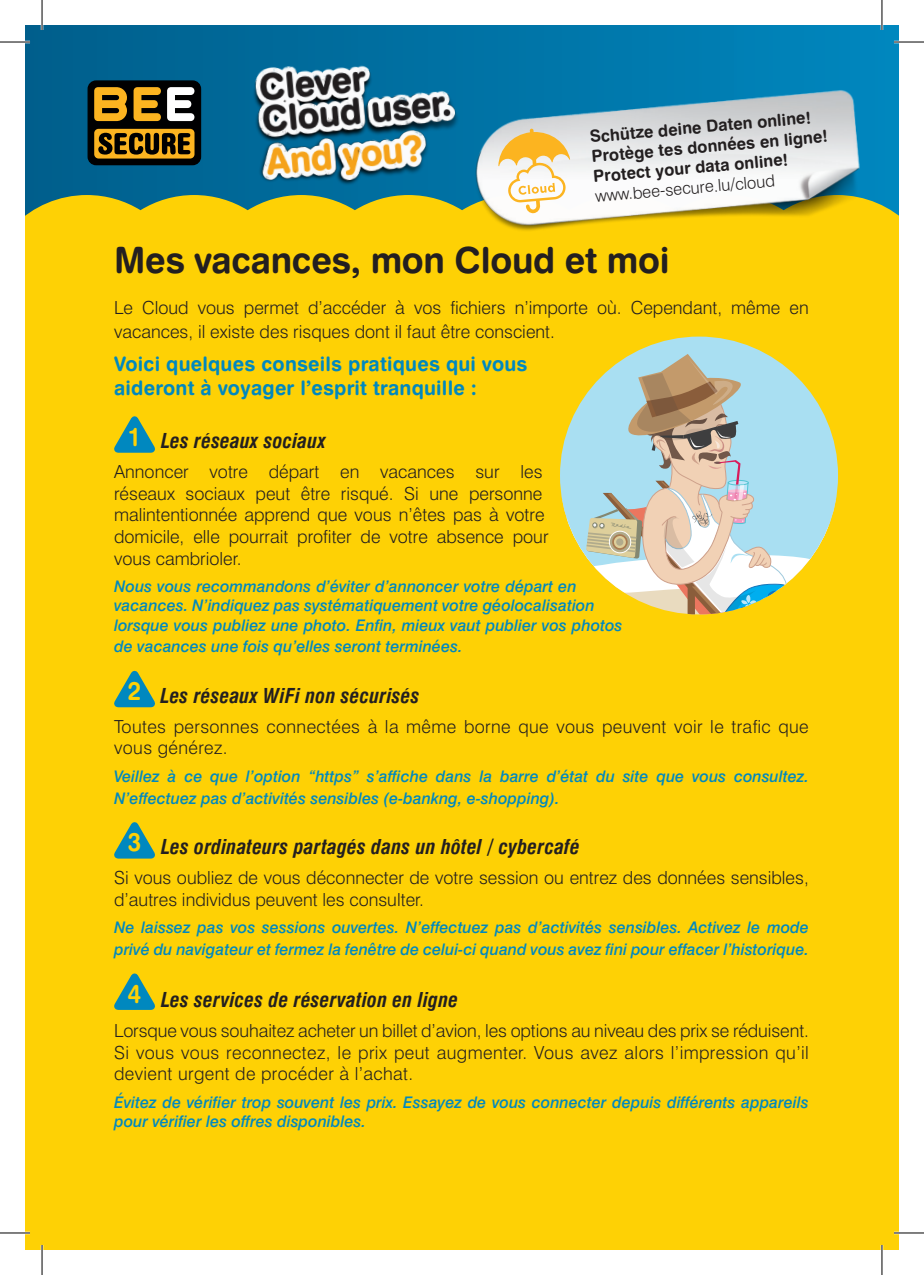
<style>
.page{position:relative;width:924px;height:1275px;background:#fff}
.page>*{position:absolute;margin:0;border:0;box-sizing:border-box;transform-origin:0 0}
.t1{font:36px "Swiss 721 BT Bold Rounded";letter-spacing:-.01em;color:#231f20}
.t2{font:26px "Swiss 721 BT Bold Rounded";color:#fed105;scale:.9 1}
.t3{font:italic 700 condensed 20px "Swiss 721 BT";letter-spacing:.01em;color:#231f20}
.t4{font:20px/24px "Swiss 721 BT Bold Rounded";letter-spacing:.01em;color:#0088bf}
.t5{font:300 18px/21.6px "Swiss 721 BT";color:#231f20}
.t6{font:300 18px/21.6px "Swiss 721 BT";letter-spacing:.02em;color:#231f20}
.t7{font:16.6px "Swiss 721 BT Bold Rounded";color:#231f20}
.t8{font:300 16.6px "Swiss 721 BT";color:#231f20}
.t9{font:italic 500 16px/19.2px "Swiss 721 BT";color:#0088bf}
</style>
<div class="page">
<div style="left:25px;top:83px;width:873px;height:1167px;background:#fed105"></div>
<div style="left:25px;top:25px;width:873px;height:283px;background:linear-gradient(to right,#005e8b,#0086be)"></div>
<svg style="left:25px;top:195px;width:873px;height:113px"></svg>
<svg style="left:114px;top:416px;width:41px;height:37px"></svg>
<svg style="left:114px;top:670px;width:41px;height:38px"></svg>
<svg style="left:114px;top:822px;width:41px;height:37px"></svg>
<svg style="left:114px;top:973px;width:41px;height:37px"></svg>
<div style="left:88px;top:81px;width:112px;height:84px;background:#000001;border-radius:8px"></div>
<div style="left:87px;top:80px;width:114px;height:85px;border:1px solid #000001;border-radius:8px"></div>
<div style="left:94px;top:129px;width:100px;height:29px;background:#fcb420;border-radius:4px"></div>
<svg style="left:98px;top:133px;width:92px;height:22px"></svg>
<svg style="left:94px;top:87px;width:33px;height:34px"></svg>
<svg style="left:133px;top:87px;width:62px;height:34px"></svg>
<img style="left:240px;top:38px;width:281px;height:200px">
<img style="left:462px;top:49px;width:436px;height:203px">
<svg style="left:498px;top:129px;width:72px;height:84px;background:#f6deae"></svg>
<svg style="left:632px;top:336px;width:134px;height:18px;fill:#a9dff2"></svg>
<hr style="left:0;top:41px;width:30px;height:2px;background:#fff">
<hr style="left:893px;top:41px;width:30px;height:2px;background:#fff">
<hr style="left:0;top:1231px;width:30px;height:3px;background:#fff">
<hr style="left:893px;top:1231px;width:30px;height:3px;background:#fff">
<hr style="left:41px;top:0;width:2px;height:30px;background:#fff">
<hr style="left:41px;top:1245px;width:2px;height:30px;background:#fff">
<hr style="left:880px;top:0;width:2px;height:30px;background:#fff">
<hr style="left:880px;top:1245px;width:2px;height:30px;background:#fff">
<hr style="left:0;top:42px;width:30px;height:1px;background:#000">
<hr style="left:893px;top:42px;width:30px;height:1px;background:#000">
<hr style="left:0;top:1232px;width:30px;height:1px;background:#000">
<hr style="left:893px;top:1232px;width:30px;height:1px;background:#000">
<hr style="left:42px;top:0;width:1px;height:30px;background:#000">
<hr style="left:42px;top:1245px;width:1px;height:30px;background:#000">
<hr style="left:881px;top:0;width:1px;height:30px;background:#000">
<hr style="left:881px;top:1245px;width:1px;height:30px;background:#000">
<svg style="left:560px;top:354px;width:277px;height:260px"></svg>
<p class="t7" style="left:588px;top:126px;width:223px;rotate:-5deg">Schütze deine Daten online!</p>
<p class="t7" style="left:590px;top:146px;width:238px;rotate:-5deg">Protège tes données en ligne!</p>
<p class="t7" style="left:592px;top:166px;width:197px;rotate:-5deg">Protect your data online!</p>
<p class="t8" style="left:594px;top:186px;width:182px;rotate:-5deg">www.bee-secure.lu/cloud</p>
<p class="t1" style="left:114px;top:237px;width:556px">Mes vacances, mon Cloud et moi</p>
<p class="t5" style="left:114px;top:296px;width:695px;line-height:24px">Le Cloud vous permet d’accéder à vos fichiers n’importe où. Cependant, même en vacances, il existe des risques dont il faut être conscient.</p>
<p class="t4" style="left:114px;top:351px;width:414px">Voici quelques conseils pratiques qui vous aideront à voyager l’esprit tranquille :</p>
<p class="t2" style="left:128px;top:420px;width:16px">1</p>
<p class="t3" style="left:161px;top:429px;width:166px">Les réseaux sociaux</p>
<p class="t5" style="left:114px;top:461px;width:436px">Annoncer votre départ en vacances sur les réseaux sociaux peut être risqué. Si une personne malintentionnée apprend que vous n’êtes pas à votre domicile, elle pourrait profiter de votre absence pour vous cambrioler.</p>
<p class="t9" style="left:114px;top:577px;width:509px">Nous vous recommandons d’éviter d’annoncer votre départ en vacances. N’indiquez pas systématiquement votre géolocalisation lorsque vous publiez une photo. Enfin, mieux vaut publier vos photos</p>
<p class="t9" style="left:114px;top:637px;width:349px">de vacances une fois qu’elles seront terminées.</p>
<p class="t2" style="left:128px;top:674px;width:16px">2</p>
<p class="t3" style="left:160px;top:683px;width:260px">Les réseaux WiFi non sécurisés</p>
<p class="t6" style="left:114px;top:715px;width:696px">Toutes personnes connectées à la même borne que vous peuvent voir le trafic que vous générez.</p>
<p class="t9" style="left:114px;top:765px;width:696px;line-height:21.6px">Veillez à ce que l’option “https” s’affiche dans la barre d’état du site que vous consultez.<br>N’effectuez pas d’activités sensibles (e-bankng, e-shopping).</p>
<p class="t2" style="left:128px;top:825px;width:16px">3</p>
<p class="t3" style="left:161px;top:834px;width:420px">Les ordinateurs partagés dans un hôtel / cybercafé</p>
<p class="t5" style="left:114px;top:866px;width:695px">Si vous oubliez de vous déconnecter de votre session ou entrez des données sensibles, d’autres individus peuvent les consulter.</p>
<p class="t9" style="left:114px;top:916px;width:696px;line-height:21.6px">Ne laissez pas vos sessions ouvertes. N’effectuez pas d’activités sensibles. Activez le mode privé du navigateur et fermez la fenêtre de celui-ci quand vous avez fini pour effacer l’historique.</p>
<p class="t2" style="left:128px;top:977px;width:16px">4</p>
<p class="t3" style="left:161px;top:988px;width:298px">Les services de réservation en ligne</p>
<p class="t5" style="left:114px;top:1020px;width:696px;text-align:justify">Lorsque vous souhaitez acheter un billet d’avion, les options au niveau des prix se réduisent.<br>Si vous vous reconnectez, le prix peut augmenter. Vous avez alors l’impression qu’il devient urgent de procéder à l’achat.</p>
<p class="t9" style="left:114px;top:1092px;width:695px">Évitez de vérifier trop souvent les prix. Essayez de vous connecter depuis différents appareils pour vérifier les offres disponibles.</p>
</div>
